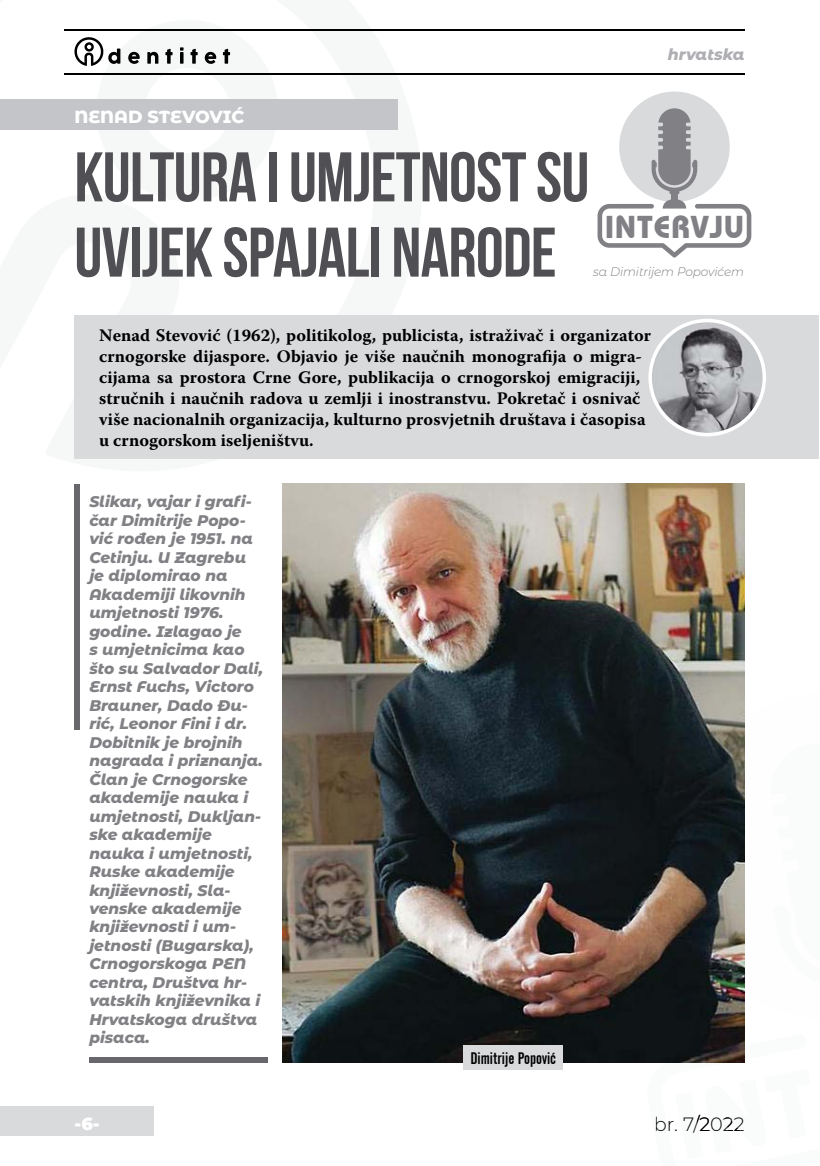
<style>
.page{position:relative;width:820px;height:1166px;background:#fff}
.page>*{position:absolute;margin:0;border:0;box-sizing:border-box;transform-origin:0 0}
.t1{font:700 70px/75.2px "Bebas Neue";letter-spacing:-.01em;color:#504f53}
.t2{font:700 31.5px "Bauhaus IT Cby BT";letter-spacing:.035em;color:#818084}
.t3{font:300 19.25px "Montserrat Alternates";color:#000}
.t4{font:700 17.5px/21px "Warnock Pro";color:#000}
.t5{font:800 17.5px "Montserrat Alternates";color:#fff}
.t6{font:900 17.5px "Montserrat";color:#fff}
.t7{font:16.62px "Alternate Gothic No 2 BT";color:#000}
.t8{font:italic 800 15.75px "Montserrat Alternates";color:#aeafb2}
.t9{font:italic 800 15.4px/18.6px "Montserrat Alternates";color:#818084}
.t10{font:italic 300 12.25px "Montserrat Alternates";letter-spacing:-.01em;color:#818084}
.s1{color:#0c0b0d}
</style>
<div class="page">
<div style="left:0;top:1106px;width:154px;height:30px;background:#d8dadc"></div>
<svg style="left:74px;top:37px;width:217px;height:37px"></svg>
<hr style="left:64px;top:29px;width:680px;height:2px;background:#000">
<hr style="left:64px;top:74px;width:680px;height:1px;background:#000">
<div style="left:0;top:99px;width:397px;height:31px;background:#c3c5c8"></div>
<div style="left:74px;top:315px;width:745px;height:144px;background:#d8dadc"></div>
<div style="left:619px;top:92px;width:110px;height:110px;background:#d8dadc;border-radius:50%"></div>
<svg style="left:597px;top:108px;width:154px;height:149px"></svg>
<svg style="left:648px;top:319px;width:118px;height:117px"></svg>
<div style="left:89px;top:1058px;width:179px;height:5px;background:#68676c"></div>
<div style="left:74px;top:484px;width:6px;height:245px;background:#68676c"></div>
<img style="left:283px;top:484px;width:461px;height:578px">
<div style="left:463px;top:1045px;width:100px;height:25px;background:#d8dadc"></div>
<img style="left:644px;top:743px;width:101px;height:320px">
<p class="t8" style="left:667px;top:47px;width:78px">hrvatska</p>
<p class="t5" style="left:74px;top:108px;width:171px">NENAD STEVOVIĆ</p>
<h1 class="t1" style="left:74px;top:140px;width:516px">KULTURA I UMJETNOST SU<br>UVIJEK SPAJALI NARODE</h1>
<h2 class="t2" style="left:605px;top:208px;width:140px">INTERVJU</h2>
<p class="t10" style="left:593px;top:266px;width:152px">sa Dimitrijem Popovićem</p>
<p class="t4" style="left:99px;top:326px;width:553px">Nenad Stevović (1962), politikolog, publicista, istraživač i organizator crnogorske dijaspore. Objavio je više naučnih monografija o migra&shy;cijama sa prostora Crne Gore, publikacija o crnogorskoj emigraciji, stručnih i naučnih radova u zemlji i inostranstvu. Pokretač i osnivač više nacionalnih organizacija, kulturno prosvjetnih društava i časopisa u crnogorskom iseljeništvu.</p>
<p class="t9" style="left:89px;top:493px;width:175px">Slikar, vajar i grafi&shy;čar Dimitrije Popo&shy;vić rođen je 1951. na<br>Cetinju. U Zagrebu je diplomirao na<br>Akademiji likovnih umjetnosti 1976. godine. Izlagao je<br>s umjetnicima kao što su Salvador Dali,<br>Ernst Fuchs, Victoro<br>Brauner, Dado Đu&shy;rić, Leonor Fini i dr.<br>Dobitnik je brojnih nagrada i priznanja.<br>Član je Crnogorske akademije nauka i umjetnosti, Dukljan&shy;ske akademije nauka i umjetnosti,<br>Ruske akademije književnosti, Sla&shy;venske akademije književnosti i um&shy;jetnosti (Bugarska),<br>Crnogorskoga PEN centra, Društva hr&shy;vatskih književnika i<br>Hrvatskoga društva pisaca.</p>
<p class="t7" style="left:470px;top:1049px;width:87px">Dimitrije Popović</p>
<p class="t6" style="left:74px;top:1115px;width:27px">-6-</p>
<p class="t3" style="left:653px;top:1114px;width:92px"><span class="s1">b</span>r. 7/2022</p>
</div>
